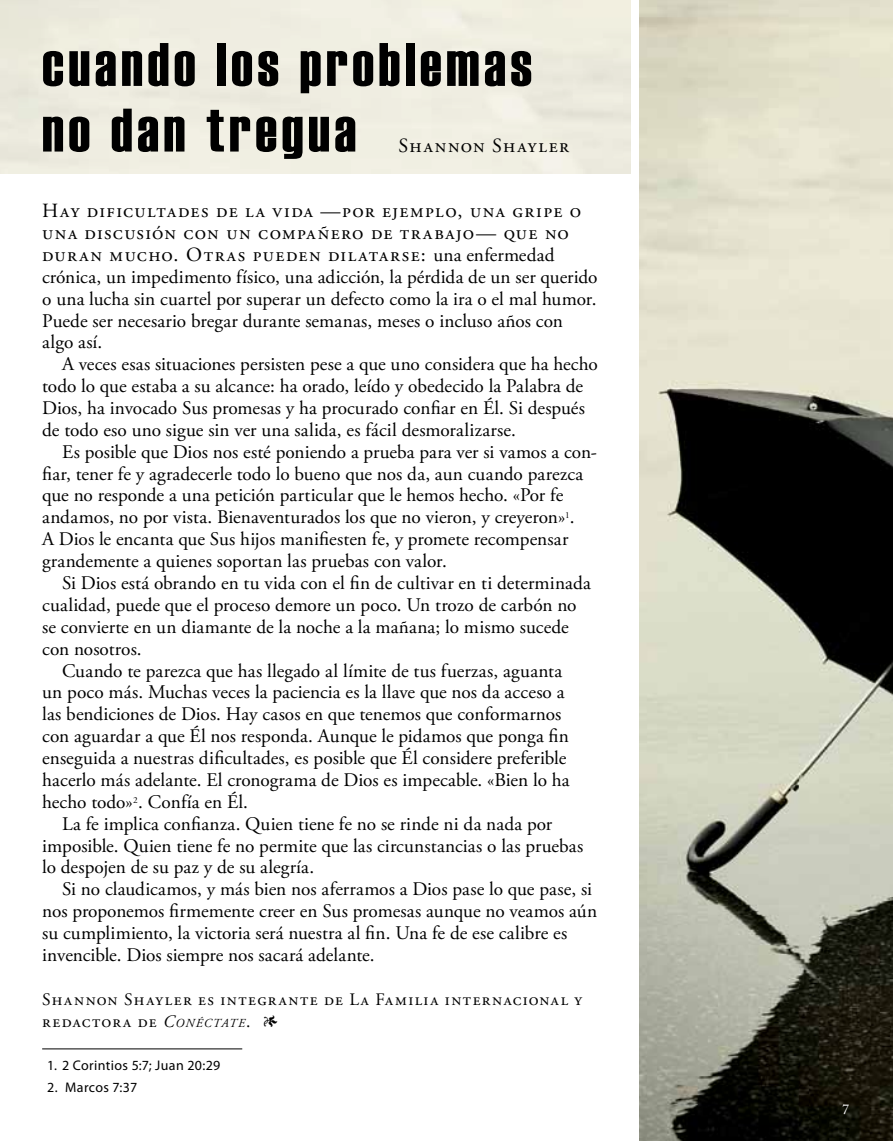
<style>
.page{position:relative;width:893px;height:1141px;background:#fff}
.page>*{position:absolute;margin:0;border:0;box-sizing:border-box;transform-origin:0 0}
.t1{font:61.25px "Haettenschweiler";letter-spacing:.075em;color:#000}
.t2{font:20.12px/21.9px "Adobe Garamond Pro";letter-spacing:.07em;color:#000}
.t3{font:19.25px/21.9px "Adobe Garamond Pro";letter-spacing:-.01em;color:#000}
.t4{font:19.25px/21.9px "Adobe Garamond Pro";letter-spacing:-.055em;color:#000}
.t5{font:17.5px/21.9px "Adobe Garamond Pro";letter-spacing:.08em;color:#000}
.t6{font:14px "Myriad Pro";letter-spacing:.025em;color:#000}
.t7{font:14px "Adobe Caslon Pro";color:#fff}
.s1{font-size:19.25px}
.s2{font-style:italic}
.s3{font-style:italic;font-size:12.25px}
</style>
<div class="page">
<img style="left:640px;top:0;width:253px;height:1141px">
<hr style="left:42px;top:1048px;width:200px;height:1px;background:#000">
<h1 class="t1" style="left:42px;top:30px;width:491px">cuando los problemas</h1>
<h1 class="t1" style="left:42px;top:95px;width:316px">no dan tregua</h1>
<p class="t2" style="left:399px;top:135px;width:172px">Shannon Shayler</p>
<p class="t2" style="left:42px;top:201px;width:541px">Hay dificultades de la vida —por ejemplo, una gripe o una discusión con un compañero de trabajo— que no duran mucho. Otras pueden dilatarse: <span class="s1">una enfermedad</span></p>
<p class="t3" style="left:42px;top:266px;width:557px">crónica, un impedimento físico, una adicción, la pérdida de un ser querido o una lucha sin cuartel por superar un defecto como la ira o el mal humor.<br>Puede ser necesario bregar durante semanas, meses o incluso años con algo así.</p>
<p class="t3" style="left:42px;top:354px;width:557px;text-indent:20px">A veces esas situaciones persisten pese a que uno considera que ha hecho todo lo que estaba a su alcance: ha orado, leído y obedecido la Palabra de Dios, ha invocado Sus promesas y ha procurado confiar en Él. Si después de todo eso uno sigue sin ver una salida, es fácil desmoralizarse.</p>
<p class="t3" style="left:42px;top:441px;width:556px;text-indent:20px">Es posible que Dios nos esté poniendo a prueba para ver si vamos a con&shy;fiar, tener fe y agradecerle todo lo bueno que nos da, aun cuando parezca que no responde a una petición particular que le hemos hecho. «Por fe andamos, no por vista. Bienaventurados los que no vieron, y creyeron»<sup>1</sup>.<br>A Dios le encanta que Sus hijos manifiesten fe, y promete recompensar grandemente a quienes soportan las pruebas con valor.</p>
<p class="t3" style="left:42px;top:573px;width:550px;text-indent:20px">Si Dios está obrando en tu vida con el fin de cultivar en ti determinada cualidad, puede que el proceso demore un poco. Un trozo de carbón no se convierte en un diamante de la noche a la mañana; lo mismo sucede con nosotros.</p>
<p class="t3" style="left:42px;top:660px;width:529px;text-indent:20px">Cuando te parezca que has llegado al límite de tus fuerzas, aguanta un poco más. Muchas veces la paciencia es la llave que nos da acceso a las bendiciones de Dios. Hay casos en que tenemos que conformarnos con aguardar a que Él nos responda. Aunque le pidamos que ponga fin enseguida a nuestras dificultades, es posible que Él considere preferible hacerlo más adelante. El cronograma de Dios es impecable. «Bien lo ha hecho todo»<sup>2</sup>. Confía en Él.</p>
<p class="t4" style="left:42px;top:813px;width:543px;text-indent:20px">La fe implica confianza. Quien tiene fe no se rinde ni da nada por imposible. Quien tiene fe no permite que las circunstancias o las pruebas lo despojen de su paz y de su alegría.</p>
<p class="t3" style="left:42px;top:879px;width:557px;text-indent:20px">Si no claudicamos, y más bien nos aferramos a Dios pase lo que pase, si nos proponemos firmemente creer en Sus promesas aunque no veamos aún su cumplimiento, la victoria será nuestra al fin. Una fe de ese calibre es invencible. Dios siempre nos sacará adelante.</p>
<p class="t5" style="left:42px;top:989px;width:542px">Shannon Shayler es integrante de La Familia internacional y redactora de <span class="s2">C</span><span class="s3">ONÉCTATE</span>. 1</p>
<p class="t6" style="left:47px;top:1057px;width:175px">1. 2 Corintios 5:7; Juan 20:29</p>
<p class="t6" style="left:47px;top:1079px;width:92px">2. Marcos 7:37</p>
<p class="t7" style="left:842px;top:1101px;width:8px">7</p>
</div>
